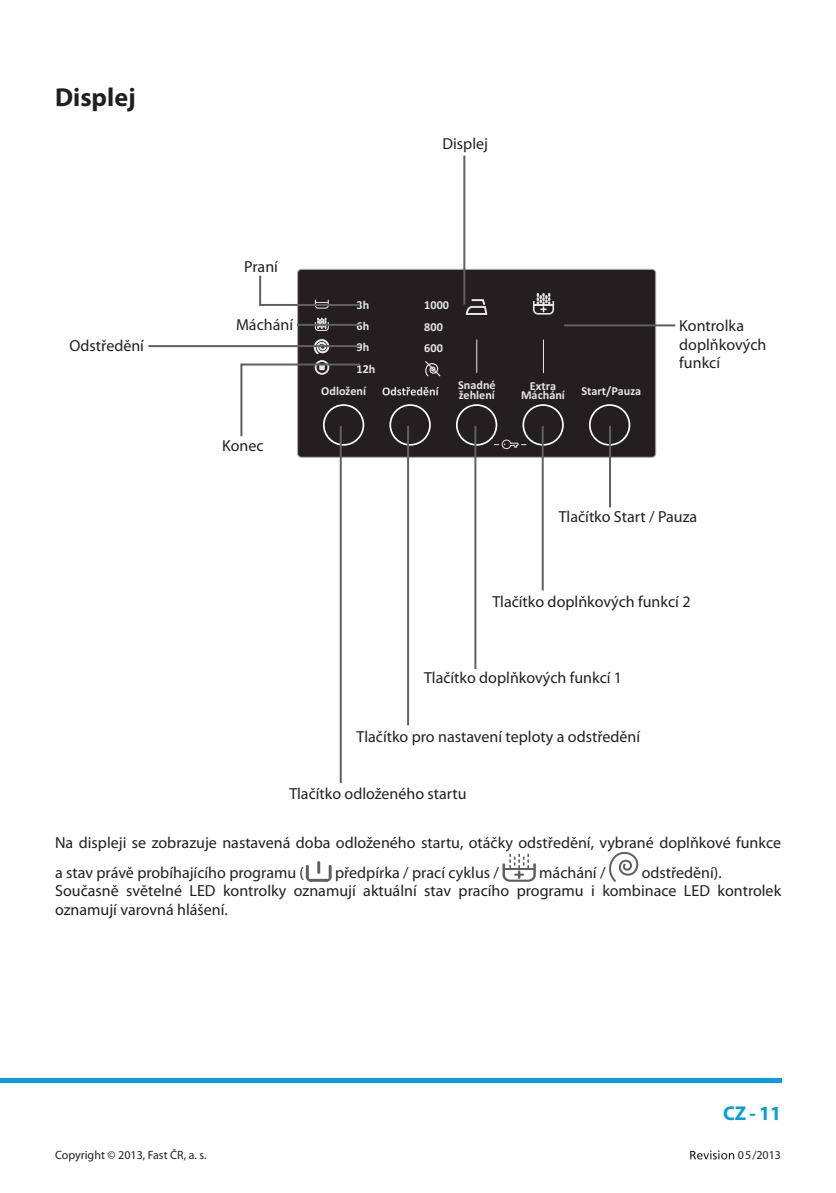
<style>
.page{position:relative;width:836px;height:1193px;background:#fff}
.page>*{position:absolute;margin:0;border:0;box-sizing:border-box;transform-origin:0 0}
.t1{font:700 26px "Myriad Pro";color:#231f20}
.t2{font:700 20px "Myriad Pro";color:#069ddc}
.t3{font:16px/18.4px "Myriad Pro";color:#231f20}
.t4{font:700 12.2px/21.4px "Calibri";color:#e4e5e7}
.t5{font:12px "Myriad Pro";color:#231f20}
</style>
<div class="page">
<hr style="left:0;top:1078px;width:781px;height:4px;background:#069ddc">
<svg style="left:690px;top:1150px;width:44px;height:9px"></svg>
<div style="left:297px;top:269px;width:358px;height:188px;background:#231f20;border-radius:4px"></div>
<div style="left:297px;top:269px;width:359px;height:188px;border:1px solid #a8a9ad;border-radius:4px"></div>
<div style="left:323px;top:404px;width:41px;height:42px;border:2px solid #fff;border-radius:50%"></div>
<div style="left:389px;top:404px;width:42px;height:42px;border:2px solid #fff;border-radius:50%"></div>
<div style="left:456px;top:404px;width:41px;height:42px;border:2px solid #fff;border-radius:50%"></div>
<div style="left:522px;top:404px;width:42px;height:42px;border:2px solid #fff;border-radius:50%"></div>
<div style="left:589px;top:404px;width:41px;height:42px;border:2px solid #fff;border-radius:50%"></div>
<svg style="left:494px;top:439px;width:32px;height:10px"></svg>
<svg style="left:314px;top:339px;width:15px;height:15px"></svg>
<svg style="left:315px;top:318px;width:14px;height:13px"></svg>
<hr style="left:476px;top:340px;width:1px;height:33px;background:#e4e5e7">
<hr style="left:543px;top:340px;width:1px;height:33px;background:#e4e5e7">
<svg style="left:465px;top:299px;width:22px;height:16px"></svg>
<svg style="left:533px;top:293px;width:21px;height:21px"></svg>
<svg style="left:425px;top:361px;width:16px;height:16px"></svg>
<svg style="left:382px;top:387px;width:57px;height:8px"></svg>
<hr style="left:297px;top:324px;width:63px;height:2px;background:#5f6063">
<svg style="left:240px;top:360px;width:122px;height:78px"></svg>
<svg style="left:259px;top:274px;width:101px;height:35px"></svg>
<hr style="left:148px;top:345px;width:212px;height:2px;background:#5f6063">
<hr style="left:407px;top:426px;width:2px;height:299px;background:#5f6063">
<hr style="left:340px;top:426px;width:2px;height:357px;background:#5f6063">
<hr style="left:609px;top:426px;width:2px;height:81px;background:#5f6063">
<hr style="left:474px;top:426px;width:2px;height:243px;background:#5f6063">
<hr style="left:541px;top:426px;width:2px;height:164px;background:#5f6063">
<hr style="left:564px;top:324px;width:111px;height:2px;background:#5f6063">
<hr style="left:463px;top:156px;width:2px;height:148px;background:#5f6063">
<svg style="left:306px;top:861px;width:25px;height:20px"></svg>
<svg style="left:502px;top:853px;width:34px;height:28px"></svg>
<svg style="left:609px;top:851px;width:30px;height:31px"></svg>
<h1 class="t1" style="left:55px;top:83px;width:82px">Displej</h1>
<p class="t3" style="left:70px;top:337px;width:76px">Odstředění</p>
<p class="t3" style="left:442px;top:135px;width:47px">Displej</p>
<p class="t3" style="left:244px;top:258px;width:35px">Praní</p>
<p class="t3" style="left:236px;top:316px;width:59px">Máchání</p>
<p class="t3" style="left:222px;top:437px;width:43px">Konec</p>
<p class="t4" style="left:356px;top:295px;width:20px">3h<br>6h<br>9h<br>12h</p>
<p class="t4" style="left:424px;top:295px;width:26px">1000<br>800<br>600</p>
<p class="t4" style="left:458px;top:380px;width:39px;line-height:10.8px">Snadné žehlení</p>
<p class="t4" style="left:521px;top:381px;width:45px;line-height:10px;text-align:center">Extra<br>Máchání</p>
<p class="t4" style="left:321px;top:381px;width:46px">Odložení</p>
<p class="t4" style="left:581px;top:381px;width:61px">Start/Pauza</p>
<p class="t3" style="left:679px;top:317px;width:89px">Kontrolka doplňkových funkcí</p>
<p class="t3" style="left:558px;top:508px;width:140px">Tlačítko Start / Pauza</p>
<p class="t3" style="left:492px;top:592px;width:200px">Tlačítko doplňkových funkcí 2</p>
<p class="t3" style="left:424px;top:669px;width:200px">Tlačítko doplňkových funkcí 1</p>
<p class="t3" style="left:356px;top:728px;width:285px">Tlačítko pro nastavení teploty a odstředění</p>
<p class="t3" style="left:289px;top:785px;width:179px">Tlačítko odloženého startu</p>
<p class="t3" style="left:55px;top:828px;width:727px;line-height:30px">Na displeji se zobrazuje nastavená doba odloženého startu, otáčky odstředění, vybrané doplňkové funkce a stav právě probíhajícího programu (</p>
<p class="t3" style="left:55px;top:863px;width:727px;text-indent:586px">odstředění).<br>Současně světelné LED kontrolky oznamují aktuální stav pracího programu i kombinace LED kontrolek oznamují varovná hlášení.</p>
<p class="t3" style="left:335px;top:863px;width:165px">předpírka / prací cyklus /</p>
<p class="t3" style="left:539px;top:863px;width:68px">máchání /</p>
<p class="t2" style="left:723px;top:1102px;width:59px">CZ - 11</p>
<p class="t5" style="left:55px;top:1149px;width:153px">Copyright © 2013, Fast ČR, a. s.</p>
<p class="t5" style="left:738px;top:1149px;width:45px">05/2013</p>
</div>
